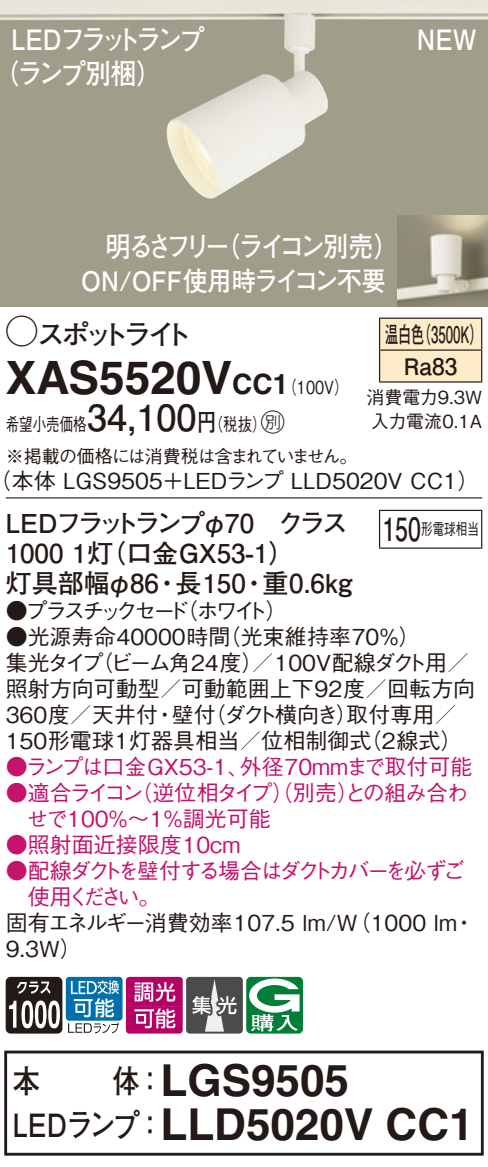
<style>
.page{position:relative;width:488px;height:1167px;background:#fff}
.page>*{position:absolute;margin:0;border:0;box-sizing:border-box;transform-origin:0 0}
.t1{font:700 46px "Helvetica LT Std";color:#231916}
.t2{font:700 44px "Helvetica LT Std";color:#231916}
.t3{font:700 36px "Futo Go B101 Pro";color:#231916}
.t4{font:700 32px "Futo Go B101 Pro";color:#231916;scale:.85 1}
.t5{font:700 32px "Futo Go B101 Pro";color:#231916;scale:.72 1}
.t6{font:700 28px/34px "Futo Go B101 Pro";letter-spacing:-.12em;color:#fff;scale:.9 1}
.t7{font:700 28px "Futo Go B101 Pro";letter-spacing:-.15em;color:#fff;scale:.89 1}
.t8{font:700 28px "Futo Go B101 Pro";letter-spacing:-.195em;color:#231916}
.t9{font:700 28px "Futo Go B101 Pro";letter-spacing:-.15em;color:#fff;scale:.9 1}
.t10{font:700 28px "Helvetica LT Std";color:#231916}
.t11{font:700 26.8px "Futo Go B101 Pro";letter-spacing:-.005em;color:#fff;scale:.91 1}
.t12{font:700 26px "Futo Go B101 Pro";color:#231916}
.t13{font:700 26px "Futo Go B101 Pro";letter-spacing:-.145em;color:#231916}
.t14{font:24px "Ford Classification 1";color:#231916}
.t15{font:700 22.8px/32px "Futo Go B101 Pro";color:#231916;scale:.58 1}
.t16{font:500 22px/26px "Gothic BBB Pro";color:#231916}
.t17{font:500 22px/26px "Gothic BBB Pro";letter-spacing:-.045em;color:#c5126b}
.t18{font:500 22px/26px "Gothic BBB Pro";letter-spacing:-.145em;color:#c5126b}
.t19{font:500 22px "Gothic BBB Pro";color:#c5126b}
.t20{font:500 22px/26px "Gothic BBB Pro";letter-spacing:-.02em;color:#c5126b}
.t21{font:500 22px "Gothic BBB Pro";letter-spacing:-.165em;color:#231916}
.t22{font:500 22px "Gothic BBB Pro";letter-spacing:-.04em;color:#231916}
.t23{font:500 18px/31.6px "Gothic BBB Pro";letter-spacing:-.04em;color:#231916;scale:.75 1}
.t24{font:500 18px/24px "Gothic BBB Pro";color:#231916}
.t25{font:500 18px "Gothic BBB Pro";color:#231916;scale:.8 1}
.t26{font:500 16px "Gothic BBB Pro";color:#231916;scale:.72 1}
.s1{font-family:"Ford Classification 1";font-weight:400;font-size:32px}
.s2{font-size:46px}
.s3{font-family:"Helvetica LT Std";font-weight:700;font-size:28px}
.s4{font-family:"Gothic BBB Pro";font-weight:500;font-size:18px}
.s5{font-family:"Futo Go B101 Pro";font-weight:700;font-size:24px}
</style>
<div class="page">
<div style="left:0;top:0;width:488px;height:306px;background:#a19d8b"></div>
<img style="left:0;top:0;width:488px;height:199px">
<img style="left:397px;top:215px;width:91px;height:91px">
<div style="left:380px;top:319px;width:101px;height:62px;background:#feecc9"></div>
<hr style="left:379px;top:317px;width:103px;height:2px;background:#231916">
<hr style="left:379px;top:319px;width:1px;height:30px;background:#231916">
<hr style="left:481px;top:319px;width:1px;height:30px;background:#231916">
<hr style="left:379px;top:349px;width:103px;height:2px;background:#231916">
<hr style="left:379px;top:351px;width:1px;height:30px;background:#231916">
<hr style="left:481px;top:351px;width:1px;height:30px;background:#231916">
<hr style="left:379px;top:381px;width:103px;height:2px;background:#231916">
<hr style="left:6px;top:497px;width:476px;height:1px;background:#231916">
<hr style="left:379px;top:511px;width:1px;height:36px;background:#231916">
<hr style="left:379px;top:510px;width:103px;height:1px;background:#231916">
<hr style="left:481px;top:511px;width:1px;height:36px;background:#231916">
<hr style="left:379px;top:547px;width:103px;height:2px;background:#231916">
<svg style="left:6px;top:976px;width:56px;height:57px"></svg>
<div style="left:66px;top:976px;width:56px;height:44px;background:#0070ac;border-radius:3px"></div>
<svg style="left:68px;top:980px;width:51px;height:53px"></svg>
<svg style="left:126px;top:976px;width:177px;height:57px"></svg>
<div style="left:4px;top:1050px;width:479px;height:105px;border:3px solid #231916"></div>
<p class="t6" style="left:-7px;top:19px;width:236px;text-indent:18px">LEDフラットランプ（ランプ別梱(</p>
<p class="t9" style="left:416px;top:17px;width:68px">NEW</p>
<p class="t7" style="left:215px;top:224px;width:208px">（ライコン別売(</p>
<p class="t7" style="left:106px;top:224px;width:141px">明るさフリー</p>
<p class="t11" style="left:81px;top:260px;width:336px">ON/OFF使用時ライコン不要</p>
<p class="t8" style="left:6px;top:312px;width:188px"><span class="s1">A</span>スポットライト</p>
<p class="t15" style="left:417px;top:315px;width:115px">（3500 (K</p>
<p class="t15" style="left:403px;top:315px;width:94px;text-indent:-19px">温白色<br>Ra83</p>
<p class="t24" style="left:366px;top:383px;width:117px">消費電力9.3W入力電流0.1A</p>
<h1 class="t1" style="left:6px;top:349px;width:197px">XAS5520</h1>
<p class="t10" style="left:201px;top:367px;width:73px"><span class="s2">V</span>CC</p>
<p class="t25" style="left:273px;top:372px;width:96px">（<span class="s3">1</span> 100 (V</p>
<h3 class="t3" style="left:87px;top:389px;width:111px">34,100</h3>
<p class="t14" style="left:252px;top:410px;width:34px">C<span class="s4">）</span></p>
<p class="t25" style="left:197px;top:410px;width:70px">（<span class="s5">円</span>税抜</p>
<p class="t23" style="left:6px;top:406px;width:470px">希望小売価格<br>※掲載の価格には消費税は含まれていません。</p>
<p class="t16" style="left:-10px;top:465px;width:491px">（本体 LGS9505＋LEDランプ LLD5020V CC1(</p>
<p class="t13" style="left:6px;top:502px;width:343px">LEDフラットランプφ70　クラス</p>
<p class="t12" style="left:6px;top:532px;width:291px">1000 （灯1 口金GX53-1(</p>
<p class="t12" style="left:262px;top:562px;width:91px">重0.6kg</p>
<p class="t12" style="left:6px;top:562px;width:155px">灯具部幅φ86</p>
<p class="t12" style="left:175px;top:562px;width:72px">長150</p>
<p class="t12" style="left:154px;top:562px;width:27px">・</p>
<p class="t12" style="left:241px;top:562px;width:27px">・</p>
<p class="t16" style="left:176px;top:595px;width:113px">（ホワイト(</p>
<p class="t21" style="left:6px;top:593px;width:185px">●プラスチックセード</p>
<h3 class="t5" style="left:382px;top:504px;width:55px">150</h3>
<p class="t26" style="left:421px;top:516px;width:82px">形電球相当</p>
<p class="t16" style="left:219px;top:621px;width:203px">（光束維持率70％(</p>
<p class="t16" style="left:6px;top:621px;width:226px">●光源寿命40000時間</p>
<p class="t22" style="left:92px;top:645px;width:173px">（ビーム角24度）</p>
<p class="t16" style="left:6px;top:647px;width:99px">集光タイプ</p>
<p class="t16" style="left:6px;top:673px;width:471px">照射方向可動型／可動範囲上下92度／回転方向</p>
<p class="t16" style="left:204px;top:699px;width:254px">（ダクト横向き取付専用／</p>
<p class="t16" style="left:252px;top:647px;width:218px">／100V配線ダクト用／</p>
<p class="t16" style="left:336px;top:699px;width:23px">）</p>
<p class="t16" style="left:6px;top:699px;width:154px">360度／天井付</p>
<p class="t16" style="left:172px;top:699px;width:45px">壁付</p>
<p class="t16" style="left:154px;top:699px;width:23px">・</p>
<p class="t16" style="left:360px;top:725px;width:104px">（2線式(</p>
<p class="t16" style="left:6px;top:725px;width:367px">150形電球1灯器具相当／位相制御式</p>
<p class="t19" style="left:240px;top:749px;width:234px">外径70mmまで取付可能</p>
<p class="t17" style="left:130px;top:751px;width:339px;text-indent:-125px">●ランプは口金GX53-1、<br>（逆位相タイプ）（別売との組み合わ</p>
<p class="t17" style="left:337px;top:777px;width:23px">）</p>
<p class="t20" style="left:27px;top:777px;width:246px;text-indent:-21px">●適合ライコン<br>せで100％〜1％調光可能</p>
<p class="t19" style="left:6px;top:827px;width:236px">●照射面近接限度10cm</p>
<p class="t18" style="left:28px;top:855px;width:439px;text-indent:-22px">●配線ダクトを壁付する場合はダクトカバーを必ずご使用ください。</p>
<p class="t16" style="left:453px;top:907px;width:23px">・</p>
<p class="t16" style="left:6px;top:907px;width:453px">固有エネルギー消費効率107.5 lm （W/ 1000 lm<br>9.3W(</p>
<h3 class="t4" style="left:13px;top:1055px;width:34px">本</h3>
<h3 class="t4" style="left:113px;top:1055px;width:62px">体：</h3>
<h2 class="t2" style="left:160px;top:1053px;width:190px">LGS9505</h2>
<h3 class="t4" style="left:13px;top:1099px;width:179px">LEDランプ：</h3>
<h2 class="t2" style="left:160px;top:1097px;width:314px">LLD5020V CC1</h2>
</div>
